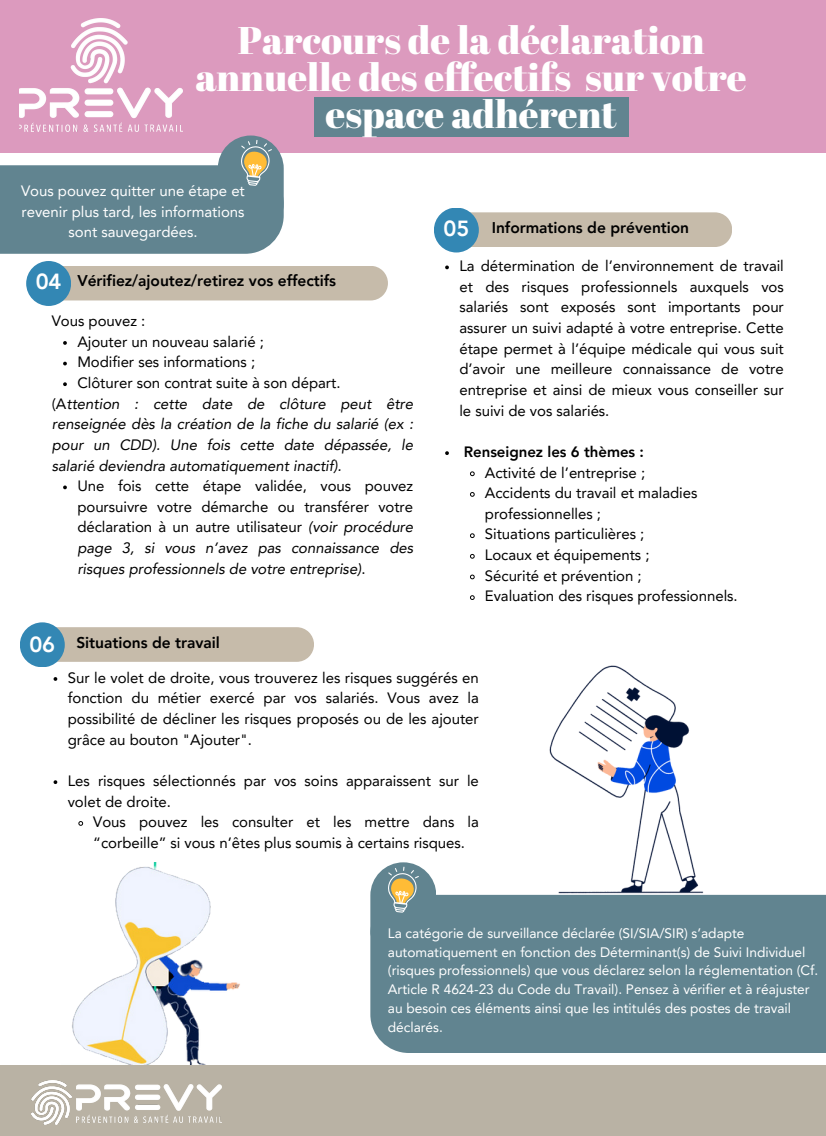
<style>
.page{position:relative;width:826px;height:1136px;background:#fff}
.page>*{position:absolute;margin:0;border:0;box-sizing:border-box;transform-origin:0 0}
.t1{font:38.5px/37.1px "Abril Fatface";color:#fff;text-align:center}
.t2{font:800 21.88px "Avenir LT Pro";color:#fff}
.t3{font:800 15.5px "Avenir LT Pro";letter-spacing:-.005em;color:#000}
.t4{font:15px/20.6px "Avenir LT Pro";letter-spacing:-.005em;color:#000;text-align:justify}
.t5{font:italic 15px/20.6px "Avenir LT Pro";letter-spacing:-.005em;color:#000;text-align:justify}
.t6{font:15px "Avenir LT Pro";letter-spacing:-.005em;color:#fff}
.t7{font:800 15px "Avenir LT Pro";letter-spacing:-.005em;color:#000}
.t8{font:13.75px/18.8px "Avenir LT Pro";letter-spacing:-.005em;color:#fff}
.s1{font-style:normal}
.s2{font-style:italic}
</style>
<div class="page">
<img style="left:72px;top:862px;width:168px;height:202px">
<div style="left:0;top:1064px;width:826px;height:71px;background:#b9b2a4"></div>
<img style="left:32px;top:1080px;width:39px;height:44px">
<img style="left:76px;top:1084px;width:146px;height:38px">
<div style="left:0;top:0;width:826px;height:153px;background:#dc9abe"></div>
<img style="left:19px;top:19px;width:163px;height:112px">
<div style="left:314px;top:98px;width:314px;height:39px;background:#618490"></div>
<div style="left:63px;top:266px;width:325px;height:34px;background:#c6bbaa"></div>
<div style="left:26px;top:261px;width:45px;height:45px;background:#3387b4;border-radius:50%"></div>
<svg style="left:63px;top:341px;width:4px;height:4px"></svg>
<svg style="left:63px;top:361px;width:4px;height:4px"></svg>
<svg style="left:63px;top:382px;width:4px;height:4px"></svg>
<svg style="left:63px;top:485px;width:4px;height:4px"></svg>
<div style="left:471px;top:212px;width:261px;height:35px;background:#c6bbaa"></div>
<div style="left:434px;top:207px;width:45px;height:45px;background:#3387b4;border-radius:50%"></div>
<svg style="left:445px;top:265px;width:4px;height:4px"></svg>
<svg style="left:445px;top:451px;width:4px;height:4px"></svg>
<svg style="left:470px;top:471px;width:5px;height:6px"></svg>
<svg style="left:470px;top:492px;width:5px;height:5px"></svg>
<svg style="left:470px;top:533px;width:5px;height:5px"></svg>
<svg style="left:470px;top:554px;width:5px;height:5px"></svg>
<svg style="left:470px;top:574px;width:5px;height:6px"></svg>
<svg style="left:470px;top:595px;width:5px;height:5px"></svg>
<svg style="left:54px;top:780px;width:3px;height:4px"></svg>
<svg style="left:78px;top:821px;width:6px;height:5px"></svg>
<div style="left:26px;top:627px;width:288px;height:34px;background:#c6bbaa"></div>
<div style="left:20px;top:622px;width:45px;height:45px;background:#3387b4;border-radius:50%"></div>
<div style="left:370px;top:862px;width:66px;height:101px;background:#618490;border-radius:33px"></div>
<img style="left:549px;top:665px;width:155px;height:229px">
<div style="left:370px;top:894px;width:456px;height:158px;background:#618490"></div>
<svg style="left:388px;top:866px;width:31px;height:46px"></svg>
<div style="left:218px;top:135px;width:66px;height:102px;background:#618490;border-radius:33px"></div>
<div style="left:0;top:165px;width:284px;height:89px;background:#618490"></div>
<svg style="left:241px;top:140px;width:31px;height:46px"></svg>
<p class="t1" style="left:195px;top:21px;width:553px">Parcours de la déclaration annuelle des effectifs sur votre espace adhérent</p>
<p class="t6" style="left:21px;top:184px;width:225px">Vous pouvez quitter une étape et</p>
<p class="t6" style="left:22px;top:205px;width:225px">revenir plus tard, les informations</p>
<p class="t6" style="left:69px;top:226px;width:131px">sont sauvegardées.</p>
<p class="t2" style="left:36px;top:272px;width:27px">04</p>
<p class="t3" style="left:77px;top:275px;width:260px">Vérifiez/ajoutez/retirez vos effectifs</p>
<p class="t4" style="left:52px;top:312px;width:95px">Vous pouvez :</p>
<p class="t4" style="left:77px;top:332px;width:188px">Ajouter un nouveau salarié ;</p>
<p class="t4" style="left:77px;top:353px;width:179px">Modifier ses informations ;</p>
<p class="t4" style="left:77px;top:374px;width:265px">Clôturer son contrat suite à son départ.</p>
<p class="t5" style="left:52px;top:394px;width:363px"><span class="s1">(A</span>ttention : cette date de clôture peut être renseignée dès la création de la fiche du salarié (ex : pour un CDD). Une fois cette date dépassée, le salarié deviendra automatiquement inactif).</p>
<p class="t4" style="left:77px;top:477px;width:337px">Une fois cette étape validée, vous pouvez poursuivre votre démarche ou transférer votre déclaration à un autre utilisateur <span class="s2">(voir procédure page 3, si vous n’avez pas connaissance des risques professionnels de votre entreprise)</span>.</p>
<p class="t2" style="left:29px;top:635px;width:27px">06</p>
<p class="t3" style="left:76px;top:636px;width:145px">Situations de travail</p>
<p class="t2" style="left:443px;top:219px;width:27px">05</p>
<p class="t3" style="left:492px;top:221px;width:199px">Informations de prévention</p>
<p class="t4" style="left:459px;top:257px;width:326px">La détermination de l’environnement de travail et des risques professionnels auxquels vos salariés sont exposés sont importants pour assurer un suivi adapté à votre entreprise. Cette étape permet à l’équipe médicale qui vous suit d’avoir une meilleure connaissance de votre entreprise et ainsi de mieux vous conseiller sur le suivi de vos salariés.</p>
<p class="t7" style="left:464px;top:445px;width:182px">Renseignez les 6 thèmes :</p>
<p class="t4" style="left:485px;top:463px;width:162px">Activité de l’entreprise ;</p>
<p class="t4" style="left:485px;top:484px;width:214px">Accidents du travail et maladies professionnelles ;</p>
<p class="t4" style="left:485px;top:525px;width:161px">Situations particulières ;</p>
<p class="t4" style="left:485px;top:546px;width:166px">Locaux et équipements ;</p>
<p class="t4" style="left:485px;top:566px;width:158px">Sécurité et prévention ;</p>
<p class="t4" style="left:485px;top:587px;width:254px">Evaluation des risques professionnels.</p>
<p class="t4" style="left:68px;top:668px;width:413px">Sur le volet de droite, vous trouverez les risques suggérés en fonction du métier exercé par vos salariés. Vous avez la possibilité de décliner les risques proposés ou de les ajouter grâce au bouton "Ajouter".</p>
<p class="t4" style="left:68px;top:771px;width:413px">Les risques sélectionnés par vos soins apparaissent sur le volet de droite.</p>
<p class="t4" style="left:93px;top:813px;width:387px">Vous pouvez les consulter et les mettre dans la “corbeille” si vous n’êtes plus soumis à certains risques.</p>
<p class="t8" style="left:388px;top:924px;width:432px">La catégorie de surveillance déclarée (SI/SIA/SIR) s’adapte automatiquement en fonction des Déterminant(s) de Suivi Individuel (risques professionnels) que vous déclarez selon la réglementation (Cf.<br>Article R 4624-23 du Code du Travail). Pensez à vérifier et à réajuster au besoin ces éléments ainsi que les intitulés des postes de travail déclarés.</p>
</div>
